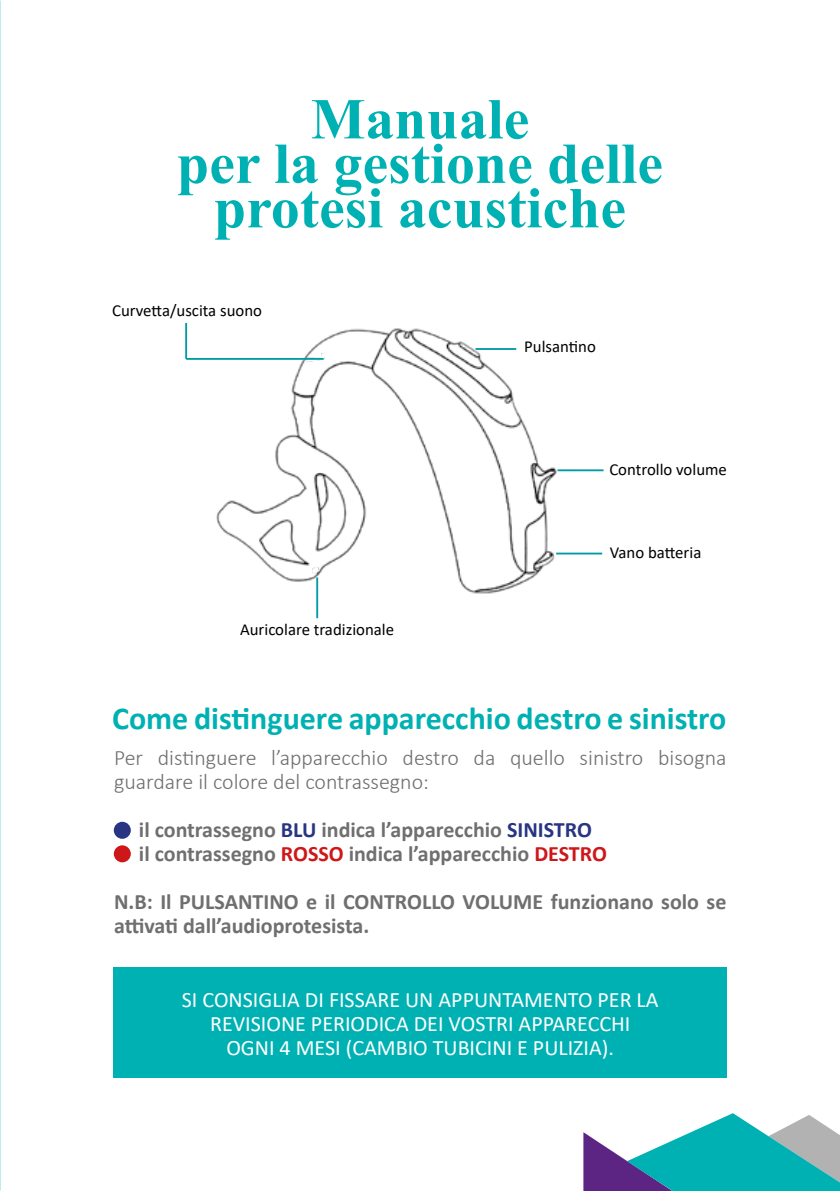
<style>
.page{position:relative;width:840px;height:1191px;background:#fff}
.page>*{position:absolute;margin:0;border:0;box-sizing:border-box;transform-origin:0 0}
.t1{font:700 57.8px/44.4px "Times New Roman";color:#00b1b3;text-align:center}
.t2{font:700 32px "Calibri";color:#00b1b3}
.t3{font:700 22px/24px "Calibri";color:#706f6f}
.t4{font:22px/24px "Calibri";color:#fff;text-align:center}
.t5{font:300 22px/24px "Calibri";color:#706f6f}
.t6{font:16.8px "Calibri";color:#000}
.s1{color:#283583}
.s2{color:#cd1719}
</style>
<div class="page">
<div style="left:113px;top:967px;width:613px;height:110px;background:#00b1b3"></div>
<div style="left:114px;top:821px;width:17px;height:17px;background:#283583;border-radius:50%"></div>
<div style="left:114px;top:845px;width:17px;height:17px;background:#cd1719;border-radius:50%"></div>
<img style="left:186px;top:322px;width:417px;height:292px">
<hr style="left:185px;top:323px;width:2px;height:36px;background:#009ba4">
<hr style="left:186px;top:358px;width:137px;height:2px;background:#009ba4">
<hr style="left:475px;top:348px;width:41px;height:2px;background:#009ba4">
<hr style="left:557px;top:469px;width:46px;height:2px;background:#009ba4">
<hr style="left:556px;top:552px;width:46px;height:2px;background:#009ba4">
<hr style="left:316px;top:577px;width:2px;height:41px;background:#009ba4">
<svg style="left:583px;top:1113px;width:256px;height:78px"></svg>
<h1 class="t1" style="left:177px;top:95px;width:487px">Manuale<br>per la gestione delle protesi acustiche</h1>
<p class="t6" style="left:112px;top:298px;width:151px">Curvetta/uscita suono</p>
<p class="t6" style="left:240px;top:617px;width:155px">Auricolare tradizionale</p>
<p class="t6" style="left:524px;top:335px;width:73px">Pulsantino</p>
<p class="t6" style="left:609px;top:457px;width:119px">Controllo volume</p>
<p class="t6" style="left:609px;top:541px;width:93px">Vano batteria</p>
<h2 class="t2" style="left:112px;top:695px;width:615px">Come distinguere apparecchio destro e sinistro</h2>
<p class="t5" style="left:114px;top:745px;width:613px">Per distinguere l’apparecchio destro da quello sinistro bisogna guardare il colore del contrassegno:</p>
<p class="t3" style="left:139px;top:817px;width:469px">il contrassegno <span class="s1">BLU</span> indica l’apparecchio <span class="s1">SINISTRO </span>il contrassegno <span class="s2">ROSSO</span> indica l’apparecchio <span class="s2">DESTRO</span></p>
<p class="t3" style="left:114px;top:889px;width:613px">N.B: Il PULSANTINO e il CONTROLLO VOLUME funzionano solo se attivati dall’audioprotesista.</p>
<p class="t4" style="left:182px;top:986px;width:478px">SI CONSIGLIA DI FISSARE UN APPUNTAMENTO PER LA<br>REVISIONE PERIODICA DEI VOSTRI APPARECCHI<br>OGNI 4 MESI (CAMBIO TUBICINI E PULIZIA).</p>
</div>
